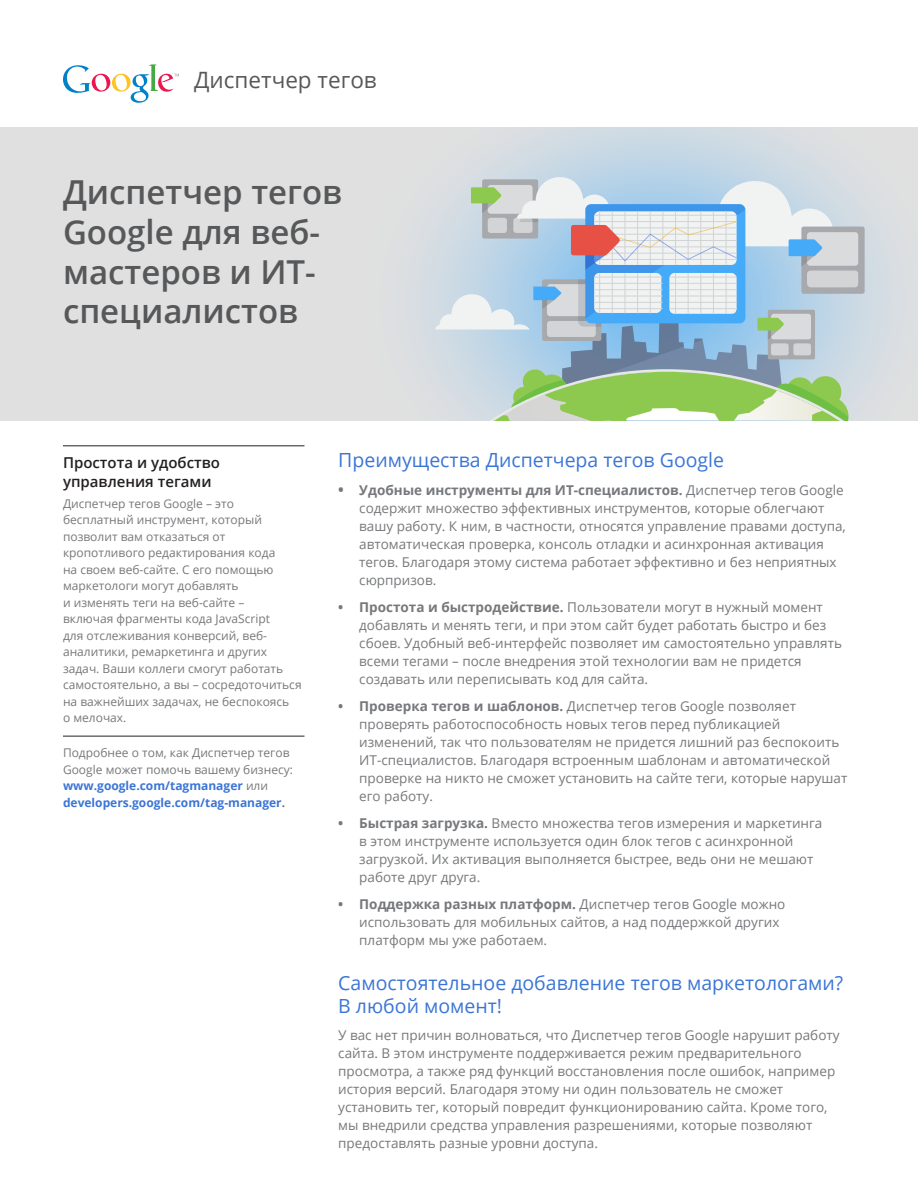
<style>
.page{position:relative;width:918px;height:1188px;background:#fff}
.page>*{position:absolute;margin:0;border:0;box-sizing:border-box;transform-origin:0 0}
.Main_Title{font:600 33px/39.6px "Open Sans";color:#57585a}
.End_Footer__copyrigh{font:22.5px "Open Sans";color:#57585a}
.Subhead_1{font:19.5px/22.5px "Open Sans";color:#3b75d6}
.Sidebar_Subhead{font:600 15px/19.5px "Open Sans";color:#231f20}
.Body_Text{font:13.5px/18px "Open Sans";color:#76787b}
.Sidebar_text{font:12px/16.5px "Open Sans";color:#76787b}
.s1{font-weight:700;color:#3b75d6}
.s2{font-weight:700}
.s3{font-weight:700;font-size:15px}
</style>
<div class="page">
<hr style="left:63px;top:446px;width:241px;height:1px;background:#231f20">
<hr style="left:63px;top:736px;width:241px;height:1px;background:#231f20">
<svg style="left:63px;top:64px;width:116px;height:39px"></svg>
<div style="left:0;top:127px;width:918px;height:293px;background:#e0e0e0"></div>
<svg style="left:424px;top:127px;width:463px;height:238px"></svg>
<svg style="left:435px;top:177px;width:436px;height:243px"></svg>
<p class="End_Footer__copyrigh" style="left:194px;top:64px;width:184px">Диспетчер тегов</p>
<p class="Main_Title" style="left:63px;top:172px;width:281px">Диспетчер тегов<br>Google для веб&shy;мастеров и ИТ&shy;специалистов</p>
<p class="Sidebar_Subhead" style="left:63px;top:452px;width:159px">Простота и удобство управления тегами</p>
<p class="Sidebar_text" style="left:63px;top:495px;width:240px">Диспетчер тегов Google – это бесплатный инструмент, который позволит вам отказаться от кропотливого редактирования кода<br>на своем веб-сайте. С его помощью маркетологи могут добавлять<br>и изменять теги на веб-сайте –<br>включая фрагменты кода JavaScript<br>для отслеживания конверсий, веб&shy;аналитики, ремаркетинга и других задач. Ваши коллеги смогут работать самостоятельно, а вы – сосредоточиться на важнейших задачах, не беспокоясь<br>о мелочах.</p>
<p class="Sidebar_text" style="left:63px;top:744px;width:232px">Подробнее о том, как Диспетчер тегов Google может помочь вашему бизнесу: <span class="s1">www.google.com/tagmanager</span> или <span class="s1">developers.google.com/tag-manager</span><span class="s2">.</span></p>
<p class="Subhead_1" style="left:338px;top:448px;width:387px">Преимущества Диспетчера тегов Google</p>
<p class="Body_Text" style="left:359px;top:481px;width:488px;text-indent:-21px"><span class="s3">•</span> <span class="s2">Удобные инструменты для ИТ-специалистов.</span> Диспетчер тегов Google содержит множество эффективных инструментов, которые облегчают вашу работу. К ним, в частности, относятся управление правами доступа, автоматическая проверка, консоль отладки и асинхронная активация тегов. Благодаря этому система работает эффективно и без неприятных сюрпризов.</p>
<p class="Body_Text" style="left:359px;top:598px;width:484px;text-indent:-21px"><span class="s2">• Простота и быстродействие.</span> Пользователи могут в нужный момент добавлять и менять теги, и при этом сайт будет работать быстро и без сбоев. Удобный веб-интерфейс позволяет им самостоятельно управлять всеми тегами – после внедрения этой технологии вам не придется создавать или переписывать код для сайта.</p>
<p class="Body_Text" style="left:359px;top:697px;width:490px;text-indent:-21px"><span class="s2">• Проверка тегов и шаблонов.</span> Диспетчер тегов Google позволяет проверять работоспособность новых тегов перед публикацией изменений, так что пользователям не придется лишний раз беспокоить ИТ-специалистов. Благодаря встроенным шаблонам и автоматической проверке на никто не сможет установить на сайте теги, которые нарушат его работу.</p>
<p class="Body_Text" style="left:359px;top:814px;width:465px;text-indent:-21px"><span class="s2">• Быстрая загрузка.</span> Вместо множества тегов измерения и маркетинга в этом инструменте используется один блок тегов с асинхронной загрузкой. Их активация выполняется быстрее, ведь они не мешают работе друг друга.</p>
<p class="Body_Text" style="left:359px;top:895px;width:428px;text-indent:-21px"><span class="s2">• Поддержка разных платформ.</span> Диспетчер тегов Google можно использовать для мобильных сайтов, а над поддержкой других платформ мы уже работаем.</p>
<p class="Subhead_1" style="left:338px;top:971px;width:506px">Самостоятельное добавление тегов маркетологами?<br>В любой момент!</p>
<p class="Body_Text" style="left:338px;top:1025px;width:503px">У вас нет причин волноваться, что Диспетчер тегов Google нарушит работу сайта. В этом инструменте поддерживается режим предварительного просмотра, а также ряд функций восстановления после ошибок, например история версий. Благодаря этому ни один пользователь не сможет установить тег, который повредит функционированию сайта. Кроме того, мы внедрили средства управления разрешениями, которые позволяют предоставлять разные уровни доступа.</p>
</div>
